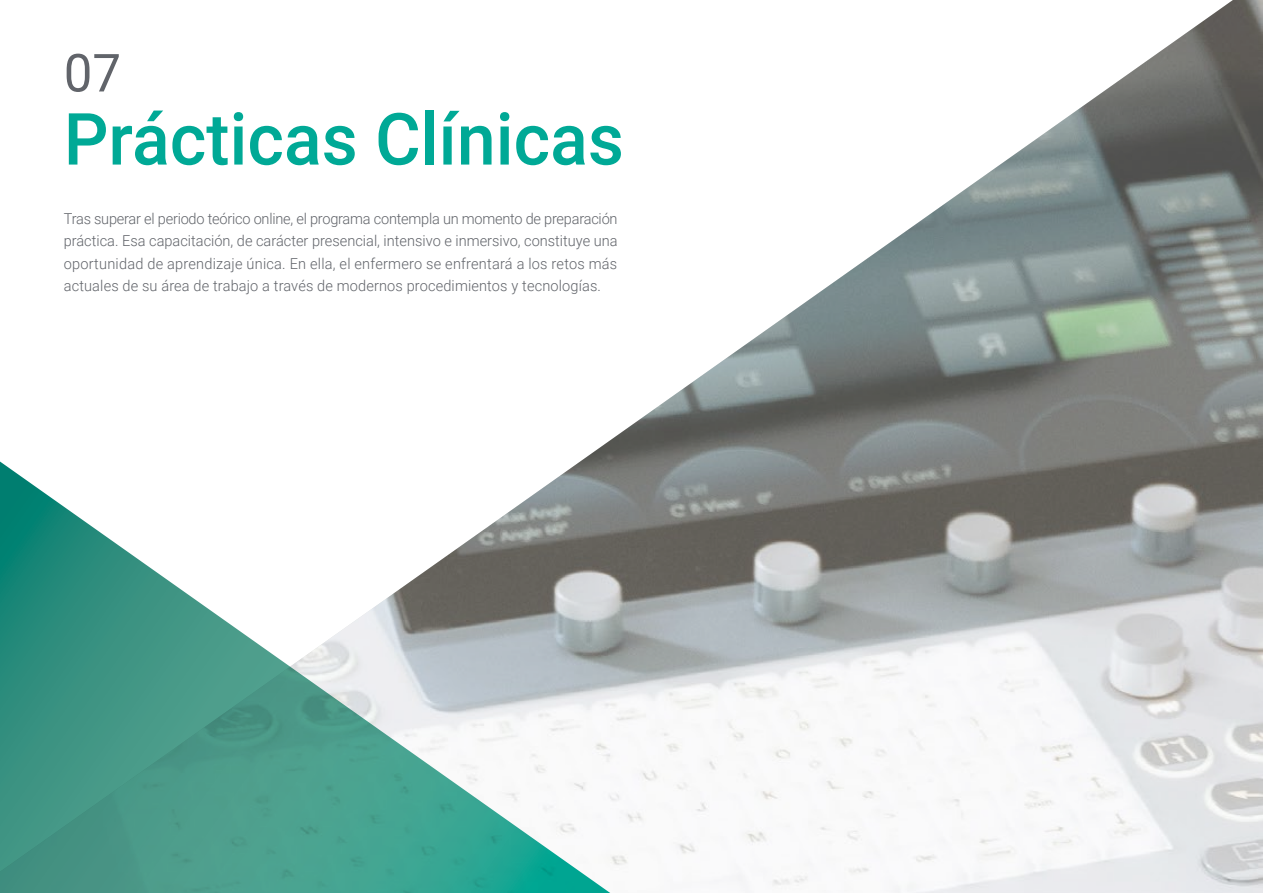
<style>
.page{position:relative;width:1263px;height:893px;background:#fff}
.page>*{position:absolute;margin:0;border:0;box-sizing:border-box;transform-origin:0 0}
.t1{font:500 72px "Roboto";color:#00a996}
.t2{font:52.5px "Roboto";color:#61646a}
.t3{font:300 15px/22.5px "Roboto";letter-spacing:.01em;color:#61646a;text-align:justify}
</style>
<div class="page">
<img style="left:602px;top:0;width:661px;height:893px">
<svg style="left:0;top:446px;width:640px;height:447px"></svg>
<h2 class="t2" style="left:64px;top:36px;width:59px">07</h2>
<h1 class="t1" style="left:64px;top:89px;width:562px">Prácticas Clínicas</h1>
<p class="t3" style="left:64px;top:207px;width:555px">Tras superar el periodo teórico online, el programa contempla un momento de preparación práctica. Esa capacitación, de carácter presencial, intensivo e inmersivo, constituye una oportunidad de aprendizaje única. En ella, el enfermero se enfrentará a los retos más actuales de su área de trabajo a través de modernos procedimientos y tecnologías.</p>
</div>
